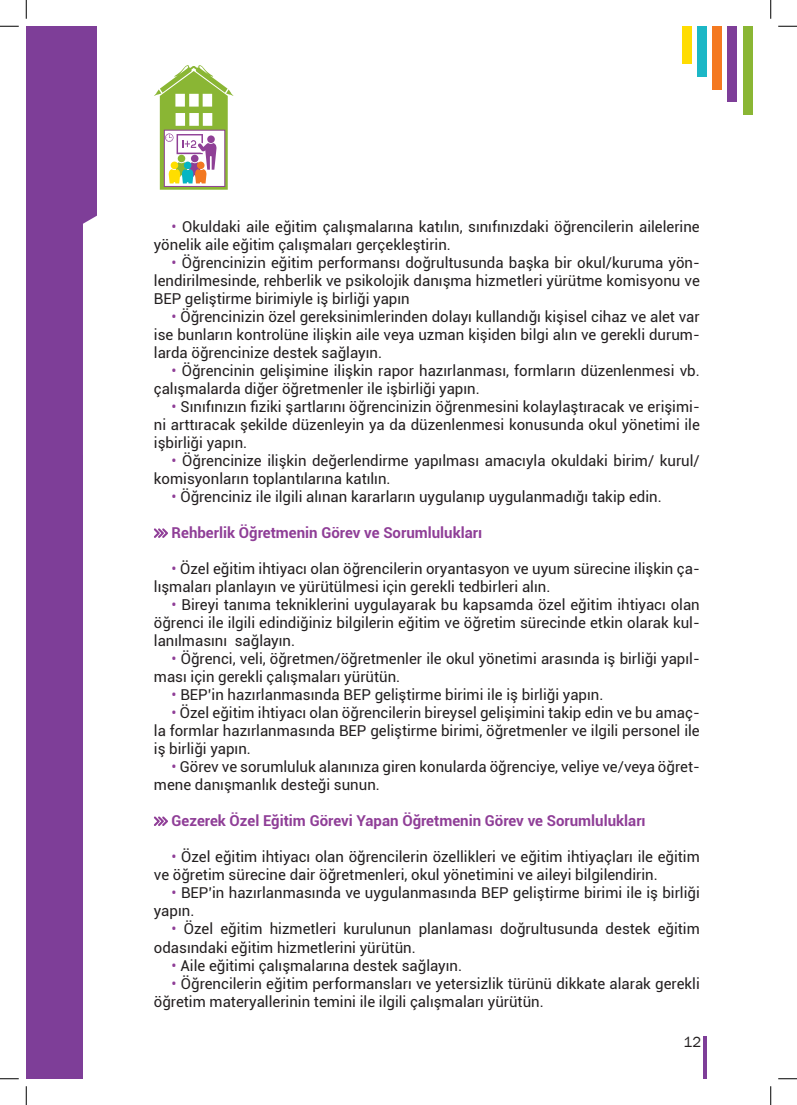
<style>
.page{position:relative;width:797px;height:1105px;background:#fff}
.page>*{position:absolute;margin:0;border:0;box-sizing:border-box;transform-origin:0 0}
.t1{font:15px/18px "Roboto";color:#231f20}
.t2{font:700 15px "Roboto";color:#8f3e97}
.t3{font:15px "Franklin Gothic";color:#231f20}
.s1{color:#8f3e97}
</style>
<div class="page">
<svg style="left:154px;top:528px;width:14px;height:10px"></svg>
<svg style="left:154px;top:816px;width:14px;height:10px"></svg>
<div style="left:26px;top:26px;width:71px;height:1053px;background:#7e3e98"></div>
<div style="left:743px;top:26px;width:9px;height:89px;background:#8ab634"></div>
<div style="left:727px;top:26px;width:10px;height:76px;background:#7e3e98"></div>
<div style="left:712px;top:26px;width:10px;height:64px;background:#f47921"></div>
<div style="left:697px;top:26px;width:9px;height:51px;background:#1cb7c6"></div>
<div style="left:682px;top:26px;width:9px;height:38px;background:#ffdc01"></div>
<div style="left:83px;top:215px;width:14px;height:218px;background:#fff"></div>
<div style="left:83px;top:433px;width:23px;height:646px;background:#fff"></div>
<svg style="left:154px;top:65px;width:79px;height:125px"></svg>
<div style="left:171px;top:162px;width:7px;height:7px;background:#ffde00;border-radius:50%"></div>
<hr style="left:703px;top:1036px;width:4px;height:43px;background:#7e3e98">
<svg style="left:0;top:25px;width:19px;height:2px"></svg>
<svg style="left:778px;top:25px;width:19px;height:2px"></svg>
<svg style="left:0;top:1078px;width:19px;height:1px"></svg>
<svg style="left:778px;top:1078px;width:19px;height:1px"></svg>
<svg style="left:25px;top:0;width:2px;height:19px"></svg>
<svg style="left:25px;top:1086px;width:2px;height:19px"></svg>
<svg style="left:770px;top:0;width:1px;height:19px"></svg>
<svg style="left:770px;top:1086px;width:1px;height:19px"></svg>
<p class="t1" style="left:154px;top:217px;width:547px;text-indent:18px"><span class="s1">•</span> Okuldaki aile eğitim çalışmalarına katılın, sınıfınızdaki öğrencilerin ailelerine yönelik aile eğitim çalışmaları gerçekleştirin.</p>
<p class="t1" style="left:154px;top:253px;width:547px;text-align:justify;text-indent:18px"><span class="s1">•</span> Öğrencinizin eğitim performansı doğrultusunda başka bir okul/kuruma yön&shy;lendirilmesinde, rehberlik ve psikolojik danışma hizmetleri yürütme komisyonu ve BEP geliştirme birimiyle iş birliği yapın</p>
<p class="t1" style="left:154px;top:307px;width:547px;text-align:justify;text-indent:18px"><span class="s1">•</span> Öğrencinizin özel gereksinimlerinden dolayı kullandığı kişisel cihaz ve alet var ise bunların kontrolüne ilişkin aile veya uzman kişiden bilgi alın ve gerekli durum&shy;larda öğrencinize destek sağlayın.</p>
<p class="t1" style="left:154px;top:361px;width:547px;text-indent:18px"><span class="s1">•</span> Öğrencinin gelişimine ilişkin rapor hazırlanması, formların düzenlenmesi vb. çalışmalarda diğer öğretmenler ile işbirliği yapın.</p>
<p class="t1" style="left:154px;top:397px;width:547px;text-align:justify;text-indent:18px"><span class="s1">•</span> Sınıfınızın fiziki şartlarını öğrencinizin öğrenmesini kolaylaştıracak ve erişimi&shy;ni arttıracak şekilde düzenleyin ya da düzenlenmesi konusunda okul yönetimi ile işbirliği yapın.</p>
<p class="t1" style="left:154px;top:451px;width:547px;text-indent:18px"><span class="s1">•</span> Öğrencinize ilişkin değerlendirme yapılması amacıyla okuldaki birim/ kurul/ komisyonların toplantılarına katılın.</p>
<p class="t1" style="left:172px;top:487px;width:491px"><span class="s1">•</span> Öğrenciniz ile ilgili alınan kararların uygulanıp uygulanmadığı takip edin.</p>
<p class="t2" style="left:172px;top:522px;width:312px">Rehberlik Öğretmenin Görev ve Sorumlulukları</p>
<p class="t1" style="left:154px;top:559px;width:547px;text-indent:18px"><span class="s1">•</span> Özel eğitim ihtiyacı olan öğrencilerin oryantasyon ve uyum sürecine ilişkin ça&shy;lışmaları planlayın ve yürütülmesi için gerekli tedbirleri alın.</p>
<p class="t1" style="left:154px;top:595px;width:547px;text-align:justify;text-indent:18px"><span class="s1">•</span> Bireyi tanıma tekniklerini uygulayarak bu kapsamda özel eğitim ihtiyacı olan öğrenci ile ilgili edindiğiniz bilgilerin eğitim ve öğretim sürecinde etkin olarak kul&shy;lanılmasını sağlayın.</p>
<p class="t1" style="left:154px;top:649px;width:547px;text-indent:18px"><span class="s1">•</span> Öğrenci, veli, öğretmen/öğretmenler ile okul yönetimi arasında iş birliği yapıl&shy;ması için gerekli çalışmaları yürütün.</p>
<p class="t1" style="left:172px;top:685px;width:433px"><span class="s1">•</span> BEP’in hazırlanmasında BEP geliştirme birimi ile iş birliği yapın.</p>
<p class="t1" style="left:154px;top:703px;width:547px;text-align:justify;text-indent:18px"><span class="s1">•</span> Özel eğitim ihtiyacı olan öğrencilerin bireysel gelişimini takip edin ve bu amaç&shy;la formlar hazırlanmasında BEP geliştirme birimi, öğretmenler ve ilgili personel ile iş birliği yapın.</p>
<p class="t1" style="left:154px;top:757px;width:547px;text-indent:18px"><span class="s1">•</span> Görev ve sorumluluk alanınıza giren konularda öğrenciye, veliye ve/veya öğret&shy;mene danışmanlık desteği sunun.</p>
<p class="t2" style="left:172px;top:810px;width:475px">Gezerek Özel Eğitim Görevi Yapan Öğretmenin Görev ve Sorumlulukları</p>
<p class="t1" style="left:154px;top:847px;width:547px;text-indent:18px"><span class="s1">•</span> Özel eğitim ihtiyacı olan öğrencilerin özellikleri ve eğitim ihtiyaçları ile eğitim ve öğretim sürecine dair öğretmenleri, okul yönetimini ve aileyi bilgilendirin.</p>
<p class="t1" style="left:154px;top:883px;width:547px;text-indent:18px"><span class="s1">•</span> BEP’in hazırlanmasında ve uygulanmasında BEP geliştirme birimi ile iş birliği yapın.</p>
<p class="t1" style="left:154px;top:919px;width:547px;text-indent:18px"><span class="s1">•</span> Özel eğitim hizmetleri kurulunun planlaması doğrultusunda destek eğitim odasındaki eğitim hizmetlerini yürütün.</p>
<p class="t1" style="left:172px;top:955px;width:292px"><span class="s1">•</span> Aile eğitimi çalışmalarına destek sağlayın.</p>
<p class="t1" style="left:154px;top:973px;width:547px;text-indent:18px"><span class="s1">•</span> Öğrencilerin eğitim performansları ve yetersizlik türünü dikkate alarak gerekli öğretim materyallerinin temini ile ilgili çalışmaları yürütün.</p>
<p class="t3" style="left:683px;top:1033px;width:19px">12</p>
</div>
